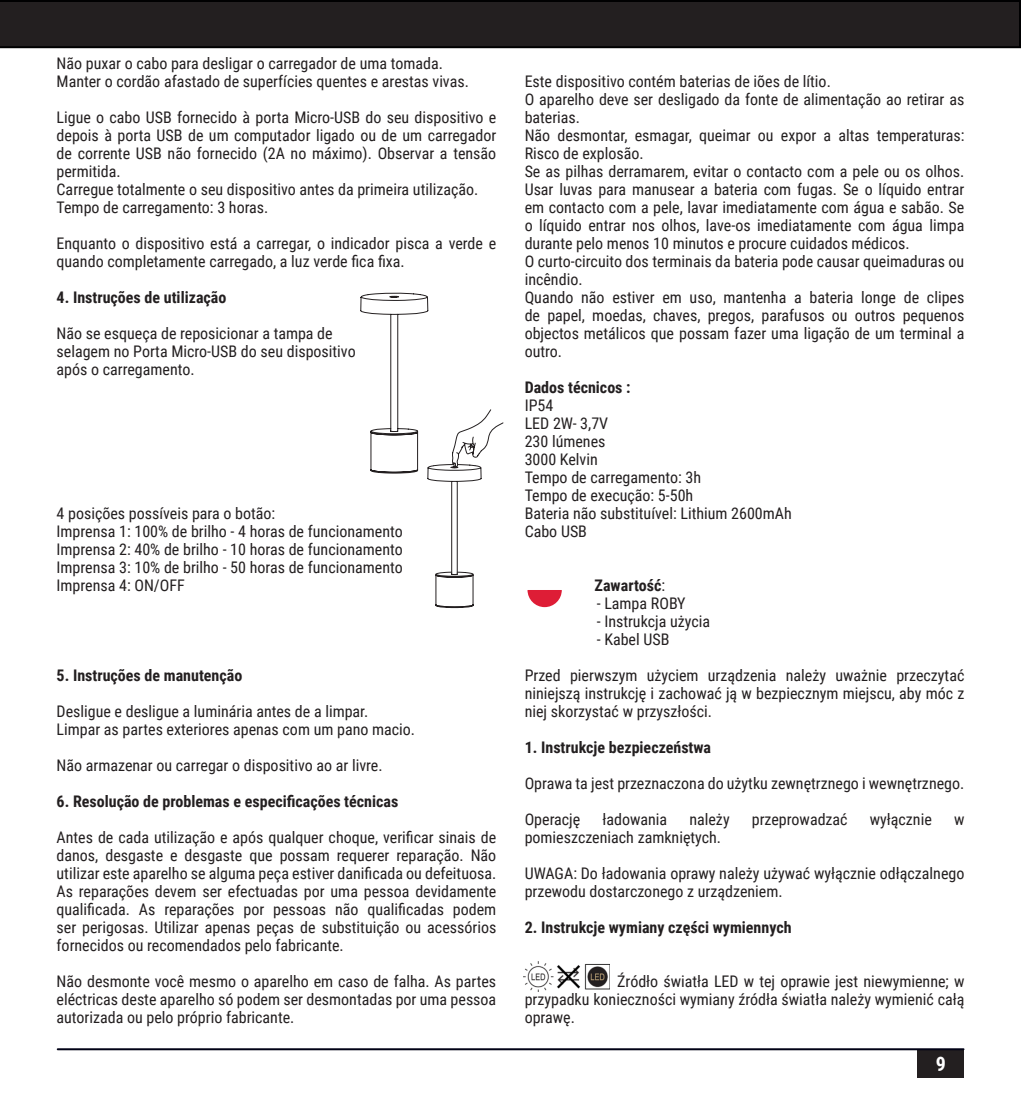
<style>
.page{position:relative;width:1021px;height:1106px;background:#fff}
.page>*{position:absolute;margin:0;border:0;box-sizing:border-box;transform-origin:0 0}
.t1{font:700 20px "Roboto Condensed";color:#fff}
.t2{font:16px/18px "Roboto Condensed";color:#231f20;text-align:justify}
.t3{font:700 16px "Roboto Condensed";color:#231f20}
.s1{font-weight:400}
</style>
<div class="page">
<div style="left:917px;top:1049px;width:47px;height:28px;background:#231f20"></div>
<img style="left:523px;top:961px;width:86px;height:30px">
<svg style="left:527px;top:590px;width:35px;height:17px"></svg>
<svg style="left:360px;top:292px;width:144px;height:317px"></svg>
<svg style="left:0;top:0;width:1020px;height:48px;background:#201c1d"></svg>
<hr style="left:58px;top:1048px;width:905px;height:2px;background:#000115">
<p class="t2" style="left:57px;top:53px;width:388px">Não puxar o cabo para desligar o carregador de uma tomada.</p>
<p class="t2" style="left:57px;top:71px;width:414px">Manter o cordão afastado de superfícies quentes e arestas vivas.</p>
<p class="t2" style="left:57px;top:107px;width:441px">Ligue o cabo USB fornecido à porta Micro-USB do seu dispositivo e depois à porta USB de um computador ligado ou de um carregador de corrente USB não fornecido (2A no máximo). Observar a tensão permitida.</p>
<p class="t2" style="left:57px;top:179px;width:423px">Carregue totalmente o seu dispositivo antes da primeira utilização.</p>
<p class="t2" style="left:57px;top:197px;width:213px">Tempo de carregamento: 3 horas.</p>
<p class="t2" style="left:57px;top:233px;width:441px">Enquanto o dispositivo está a carregar, o indicador pisca a verde e quando completamente carregado, a luz verde fica fixa.</p>
<p class="t3" style="left:57px;top:286px;width:171px">4. Instruções de utilização</p>
<p class="t2" style="left:57px;top:323px;width:278px">Não se esqueça de reposicionar a tampa de</p>
<p class="t2" style="left:57px;top:341px;width:300px">selagem no Porta Micro-USB do seu dispositivo</p>
<p class="t2" style="left:57px;top:359px;width:139px">após o carregamento.</p>
<p class="t2" style="left:57px;top:503px;width:220px">4 posições possíveis para o botão:</p>
<p class="t2" style="left:57px;top:521px;width:348px">Imprensa 1: 100% de brilho - 4 horas de funcionamento</p>
<p class="t2" style="left:57px;top:539px;width:348px">Imprensa 2: 40% de brilho - 10 horas de funcionamento</p>
<p class="t2" style="left:57px;top:557px;width:348px">Imprensa 3: 10% de brilho - 50 horas de funcionamento</p>
<p class="t2" style="left:57px;top:575px;width:130px">Imprensa 4: ON/OFF</p>
<p class="t3" style="left:57px;top:664px;width:187px">5. Instruções de manutenção</p>
<p class="t2" style="left:57px;top:701px;width:313px">Desligue e desligue a luminária antes de a limpar.</p>
<p class="t2" style="left:57px;top:719px;width:360px">Limpar as partes exteriores apenas com um pano macio.</p>
<p class="t2" style="left:57px;top:755px;width:327px">Não armazenar ou carregar o dispositivo ao ar livre.</p>
<p class="t3" style="left:57px;top:790px;width:343px">6. Resolução de problemas e especificações técnicas</p>
<p class="t2" style="left:57px;top:827px;width:441px">Antes de cada utilização e após qualquer choque, verificar sinais de danos, desgaste e desgaste que possam requerer reparação. Não utilizar este aparelho se alguma peça estiver danificada ou defeituosa.<br>As reparações devem ser efectuadas por uma pessoa devidamente qualificada. As reparações por pessoas não qualificadas podem ser perigosas. Utilizar apenas peças de substituição ou acessórios fornecidos ou recomendados pelo fabricante.</p>
<p class="t2" style="left:57px;top:971px;width:441px">Não desmonte você mesmo o aparelho em caso de falha. As partes eléctricas deste aparelho só podem ser desmontadas por uma pessoa autorizada ou pelo próprio fabricante.</p>
<p class="t2" style="left:524px;top:71px;width:308px">Este dispositivo contém baterias de iões de lítio.</p>
<p class="t2" style="left:524px;top:89px;width:441px">O aparelho deve ser desligado da fonte de alimentação ao retirar as baterias.</p>
<p class="t2" style="left:524px;top:125px;width:441px">Não desmontar, esmagar, queimar ou expor a altas temperaturas:<br>Risco de explosão.</p>
<p class="t2" style="left:524px;top:161px;width:441px">Se as pilhas derramarem, evitar o contacto com a pele ou os olhos.<br>Usar luvas para manusear a bateria com fugas. Se o líquido entrar em contacto com a pele, lavar imediatamente com água e sabão. Se o líquido entrar nos olhos, lave-os imediatamente com água limpa durante pelo menos 10 minutos e procure cuidados médicos.</p>
<p class="t2" style="left:524px;top:251px;width:441px">O curto-circuito dos terminais da bateria pode causar queimaduras ou incêndio.</p>
<p class="t2" style="left:524px;top:287px;width:441px">Quando não estiver em uso, mantenha a bateria longe de clipes de papel, moedas, chaves, pregos, parafusos ou outros pequenos objectos metálicos que possam fazer uma ligação de um terminal a outro.</p>
<p class="t3" style="left:524px;top:376px;width:107px">Dados técnicos :</p>
<p class="t2" style="left:524px;top:395px;width:30px">IP54</p>
<p class="t2" style="left:524px;top:413px;width:85px">LED 2W- 3,7V</p>
<p class="t2" style="left:524px;top:431px;width:82px">230 lúmenes</p>
<p class="t2" style="left:524px;top:449px;width:75px">3000 Kelvin</p>
<p class="t2" style="left:524px;top:467px;width:178px">Tempo de carregamento: 3h</p>
<p class="t2" style="left:524px;top:485px;width:170px">Tempo de execução: 5-50h</p>
<p class="t2" style="left:524px;top:503px;width:269px">Bateria não substituível: Lithium 2600mAh</p>
<p class="t2" style="left:524px;top:521px;width:64px">Cabo USB</p>
<p class="t3" style="left:594px;top:574px;width:72px">Zawartość<span class="s1">:</span></p>
<p class="t2" style="left:596px;top:593px;width:90px">- Lampa ROBY</p>
<p class="t2" style="left:596px;top:611px;width:115px">- Instrukcja użycia</p>
<p class="t2" style="left:596px;top:629px;width:74px">- Kabel USB</p>
<p class="t2" style="left:524px;top:665px;width:441px">Przed pierwszym użyciem urządzenia należy uważnie przeczytać niniejszą instrukcję i zachować ją w bezpiecznym miejscu, aby móc z niej skorzystać w przyszłości.</p>
<p class="t3" style="left:524px;top:736px;width:188px">1. Instrukcje bezpieczeństwa</p>
<p class="t2" style="left:524px;top:773px;width:441px">Oprawa ta jest przeznaczona do użytku zewnętrznego i wewnętrznego.</p>
<p class="t2" style="left:524px;top:809px;width:57px">Operację</p>
<p class="t2" style="left:602px;top:809px;width:66px">ładowania</p>
<p class="t2" style="left:689px;top:809px;width:42px">należy</p>
<p class="t2" style="left:751px;top:809px;width:97px">przeprowadzać</p>
<p class="t2" style="left:869px;top:809px;width:64px">wyłącznie</p>
<p class="t2" style="left:954px;top:809px;width:12px">w</p>
<p class="t2" style="left:524px;top:827px;width:198px">pomieszczeniach zamkniętych.</p>
<p class="t2" style="left:524px;top:863px;width:441px">UWAGA: Do ładowania oprawy należy używać wyłącznie odłączalnego przewodu dostarczonego z urządzeniem.</p>
<p class="t3" style="left:524px;top:916px;width:268px">2. Instrukcje wymiany części wymiennych</p>
<p class="t2" style="left:524px;top:971px;width:441px;text-indent:93px">Źródło światła LED w tej oprawie jest niewymienne; w przypadku konieczności wymiany źródła światła należy wymienić całą oprawę.</p>
<p class="t1" style="left:935px;top:1049px;width:12px">9</p>
</div>
